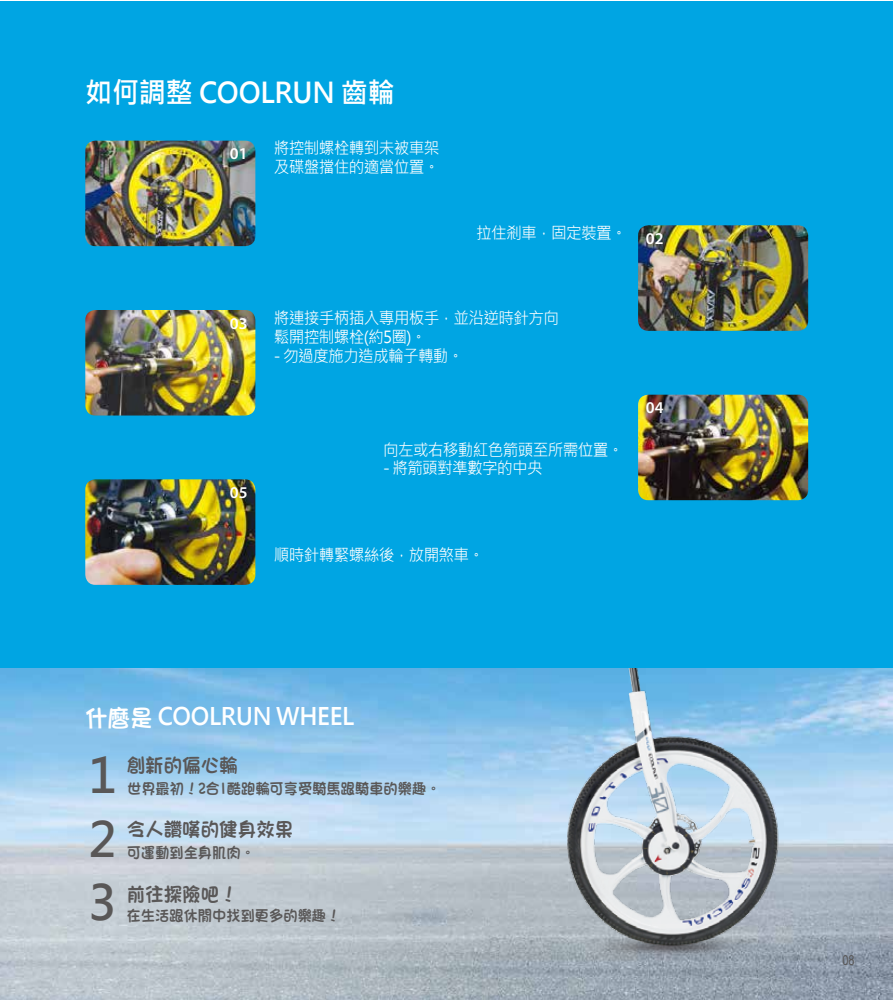
<style>
.page{position:relative;width:893px;height:1000px;background:#fff}
.page>*{position:absolute;margin:0;border:0;box-sizing:border-box;transform-origin:0 0}
.t1{font:700 48px/63.8px "Microsoft Jheng Hei";color:#595757;text-align:justify}
.t2{font:700 28.5px "Microsoft Jheng Hei";letter-spacing:-.01em;color:#fff;scale:.95 1}
.t3{font:700 24px "Microsoft Jheng Hei";letter-spacing:-.01em;color:#fff;scale:.95 1}
.t4{font:19.5px "DF Fang Yuan W7 WIN BF";color:#595757;scale:.95 1}
.t5{font:16.5px/18.8px "Microsoft Jheng Hei";letter-spacing:-.045em;color:#fff;scale:.95 1}
.t6{font:600 16.5px "Myriad Pro";color:#fff}
.t7{font:15px "DF Fang Yuan W7 WIN BF";color:#595757;scale:.95 1}
.t8{font:13.5px "Arial Narrow";color:#595757}
.s1{font-family:"Myriad Pro";font-weight:600}
.s2{font-family:"DF Fang Yuan W7 WIN BF";font-weight:400}
</style>
<div class="page">
<div style="left:0;top:2px;width:893px;height:954px;background:#00a5e3"></div>
<img style="left:85px;top:141px;width:170px;height:105px">
<img style="left:638px;top:225px;width:170px;height:106px">
<img style="left:85px;top:310px;width:170px;height:105px">
<img style="left:638px;top:394px;width:170px;height:106px">
<img style="left:85px;top:479px;width:170px;height:105px">
<img style="left:0;top:668px;width:893px;height:331px">
<img style="left:526px;top:668px;width:283px;height:331px">
<h2 class="t2" style="left:85px;top:75px;width:327px">如何調整 COOLRUN 齒輪</h2>
<p class="t5" style="left:274px;top:139px;width:176px">將控制螺栓轉到未被車架及碟盤擋住的適當位置。</p>
<p class="t6" style="left:230px;top:143px;width:19px">01</p>
<p class="t5" style="left:476px;top:224px;width:199px">拉住剎車，固定裝置。 <span class="s1">02</span></p>
<p class="t6" style="left:230px;top:312px;width:19px">03</p>
<p class="t5" style="left:274px;top:308px;width:302px">將連接手柄插入專用板手，並沿逆時針方向鬆開控制螺栓(約5圈)。</p>
<p class="t5" style="left:274px;top:347px;width:201px">- 勿過度施力造成輪子轉動。</p>
<p class="t6" style="left:230px;top:482px;width:19px">05</p>
<p class="t5" style="left:383px;top:440px;width:255px">向左或右移動紅色箭頭至所需位置。</p>
<p class="t5" style="left:383px;top:459px;width:170px">- 將箭頭對準數字的中央</p>
<p class="t5" style="left:274px;top:545px;width:223px">順時針轉緊螺絲後，放開煞車。</p>
<p class="t6" style="left:646px;top:397px;width:19px">04</p>
<h3 class="t3" style="left:85px;top:701px;width:285px"><span class="s2">什麼是</span> COOLRUN WHEEL</h3>
<h1 class="t1" style="left:89px;top:743px;width:30px">1<br>2<br>3</h1>
<p class="t4" style="left:127px;top:755px;width:119px">創新的偏心輪</p>
<p class="t7" style="left:127px;top:780px;width:331px">世界最初！2合1酷跑輪可享受騎馬跟騎車的樂趣。</p>
<p class="t4" style="left:127px;top:819px;width:177px">令人讚嘆的健身效果</p>
<p class="t7" style="left:127px;top:844px;width:136px">可運動到全身肌肉。</p>
<p class="t4" style="left:127px;top:884px;width:119px">前往探險吧！</p>
<p class="t7" style="left:127px;top:908px;width:226px">在生活跟休閒中找到更多的樂趣！</p>
<p class="t8" style="left:842px;top:949px;width:14px">08</p>
</div>
